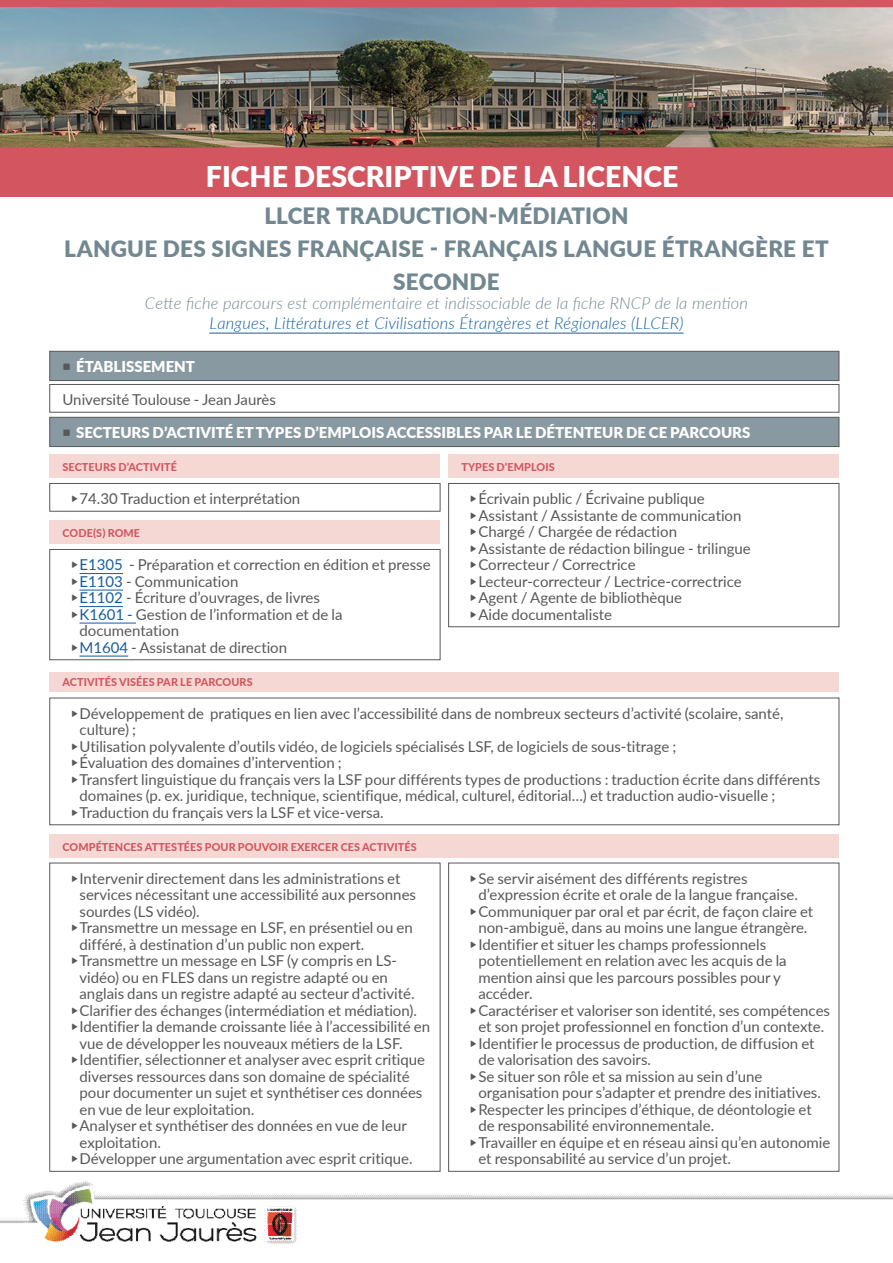
<style>
.page{position:relative;width:893px;height:1263px;background:#fff}
.page>*{position:absolute;margin:0;border:0;box-sizing:border-box;transform-origin:0 0}
.Titre_de_page_LG{font:900 28.5px "Lato";color:#fff}
.Titre_PARCOURS{font:900 22.5px/33px "Lato";letter-spacing:.01em;color:#728790;text-align:center}
.Phrase_mention{font:italic 300 16.5px/19.8px "Lato";letter-spacing:.01em;color:#728790;text-align:center}
.Texte_encadré{font:15px/16.5px "Lato";color:#57585a}
.t1{font:900 15px "Lato";color:#fff}
.Sous-rubrique_LG{font:800 10.8px "Lato";letter-spacing:.01em;color:#d25560}
.s1{color:#175d9e}
.s2{font-family:"Entypo";font-weight:400;font-size:21px;color:#57585a}
.s3{font-family:"Entypo";font-size:21px}
</style>
<div class="page">
<img style="left:0;top:1146px;width:893px;height:98px">
<div style="left:0;top:79px;width:893px;height:118px;background:#d25560"></div>
<hr style="left:209px;top:333px;width:475px;height:1px;background:#175d9e">
<div style="left:50px;top:351px;width:789px;height:30px;background:#8999a2;border:1px solid #57585a"></div>
<div style="left:50px;top:384px;width:789px;height:28px;border:1px solid #57585a"></div>
<div style="left:50px;top:417px;width:789px;height:30px;background:#8999a2;border:1px solid #57585a"></div>
<div style="left:50px;top:455px;width:390px;height:23px;background:#f5d8d3"></div>
<div style="left:50px;top:483px;width:390px;height:28px;border:1px solid #57585a"></div>
<div style="left:50px;top:521px;width:390px;height:23px;background:#f5d8d3"></div>
<div style="left:50px;top:549px;width:390px;height:111px;border:1px solid #57585a"></div>
<hr style="left:80px;top:573px;width:43px;height:1px;background:#175d9e">
<hr style="left:80px;top:590px;width:43px;height:1px;background:#175d9e">
<hr style="left:80px;top:606px;width:43px;height:1px;background:#175d9e">
<hr style="left:80px;top:623px;width:56px;height:1px;background:#175d9e">
<hr style="left:80px;top:656px;width:48px;height:1px;background:#175d9e">
<div style="left:449px;top:455px;width:390px;height:23px;background:#f5d8d3"></div>
<div style="left:448px;top:483px;width:391px;height:144px;border:1px solid #57585a"></div>
<div style="left:50px;top:673px;width:789px;height:19px;background:#f5d8d3"></div>
<div style="left:50px;top:698px;width:789px;height:127px;border:1px solid #57585a"></div>
<div style="left:50px;top:834px;width:789px;height:24px;background:#f5d8d3"></div>
<div style="left:0;top:0;width:893px;height:147px;background:#d25560"></div>
<img style="left:0;top:7px;width:893px;height:140px">
<p class="Titre_de_page_LG" style="left:206px;top:155px;width:474px">FICHE DESCRIPTIVE DE LA LICENCE</p>
<p class="Titre_PARCOURS" style="left:264px;top:198px;width:366px">LLCER TRADUCTION-MÉDIATION</p>
<p class="Titre_PARCOURS" style="left:64px;top:231px;width:766px">LANGUE DES SIGNES FRANÇAISE - FRANÇAIS LANGUE ÉTRANGÈRE ET<br>SECONDE</p>
<p class="Phrase_mention" style="left:145px;top:293px;width:605px">Cette fiche parcours est complémentaire et indissociable de la fiche RNCP de la mention<br><span class="s1">Langues, Littératures et Civilisations Étrangères et Régionales (LLCER)</span></p>
<p class="t1" style="left:63px;top:355px;width:134px"><span class="s2">~</span> ÉTABLISSEMENT</p>
<p class="Texte_encadré" style="left:63px;top:391px;width:215px">Université Toulouse - Jean Jaurès</p>
<p class="t1" style="left:63px;top:421px;width:689px"><span class="s2">~</span> SECTEURS D’ACTIVITÉ ET TYPES D’EMPLOIS ACCESSIBLES PAR LE DÉTENTEUR DE CE PARCOURS</p>
<p class="Sous-rubrique_LG" style="left:63px;top:459px;width:116px">SECTEURS D’ACTIVITÉ</p>
<p class="Texte_encadré" style="left:71px;top:490px;width:231px"><span class="s3">{</span>74.30 Traduction et interprétation</p>
<p class="Sous-rubrique_LG" style="left:63px;top:525px;width:79px">CODE(S) ROME</p>
<p class="Texte_encadré" style="left:71px;top:556px;width:361px"><span class="s3">{</span><span class="s1">E1305</span> - Préparation et correction en édition et presse</p>
<p class="Texte_encadré" style="left:71px;top:572px;width:169px"><span class="s3">{</span><span class="s1">E1103</span> - Communication</p>
<p class="Texte_encadré" style="left:71px;top:589px;width:251px"><span class="s3">{</span><span class="s1">E1102</span> - Écriture d’ouvrages, de livres</p>
<p class="Texte_encadré" style="left:80px;top:605px;width:264px;text-indent:-9px"><span class="s3">{</span><span class="s1">K1601 -</span> Gestion de l’information et de la documentation</p>
<p class="Texte_encadré" style="left:71px;top:638px;width:218px"><span class="s3">{</span><span class="s1">M1604</span> - Assistanat de direction</p>
<p class="Sous-rubrique_LG" style="left:461px;top:459px;width:95px">TYPES D’EMPLOIS</p>
<p class="Texte_encadré" style="left:470px;top:490px;width:236px"><span class="s3">{</span>Écrivain public / Écrivaine publique</p>
<p class="Texte_encadré" style="left:470px;top:506px;width:273px"><span class="s3">{</span>Assistant / Assistante de communication</p>
<p class="Texte_encadré" style="left:470px;top:523px;width:209px"><span class="s3">{</span>Chargé / Chargée de rédaction</p>
<p class="Texte_encadré" style="left:470px;top:539px;width:282px"><span class="s3">{</span>Assistante de rédaction bilingue - trilingue</p>
<p class="Texte_encadré" style="left:470px;top:556px;width:167px"><span class="s3">{</span>Correcteur / Correctrice</p>
<p class="Texte_encadré" style="left:470px;top:572px;width:273px"><span class="s3">{</span>Lecteur-correcteur / Lectrice-correctrice</p>
<p class="Texte_encadré" style="left:470px;top:589px;width:214px"><span class="s3">{</span>Agent / Agente de bibliothèque</p>
<p class="Texte_encadré" style="left:470px;top:605px;width:144px"><span class="s3">{</span>Aide documentaliste</p>
<p class="Sous-rubrique_LG" style="left:63px;top:674px;width:192px">ACTIVITÉS VISÉES PAR LE PARCOURS</p>
<p class="Texte_encadré" style="left:80px;top:704px;width:705px;text-indent:-9px"><span class="s3">{</span>Développement de pratiques en lien avec l’accessibilité dans de nombreux secteurs d’activité (scolaire, santé, culture) ;</p>
<p class="Texte_encadré" style="left:71px;top:737px;width:607px"><span class="s3">{</span>Utilisation polyvalente d’outils vidéo, de logiciels spécialisés LSF, de logiciels de sous-titrage ;</p>
<p class="Texte_encadré" style="left:71px;top:754px;width:272px"><span class="s3">{</span>Évaluation des domaines d’intervention ;</p>
<p class="Texte_encadré" style="left:80px;top:770px;width:742px;text-indent:-9px"><span class="s3">{</span>Transfert linguistique du français vers la LSF pour différents types de productions : traduction écrite dans différents domaines (p. ex. juridique, technique, scientifique, médical, culturel, éditorial…) et traduction audio-visuelle ;</p>
<p class="Texte_encadré" style="left:71px;top:803px;width:314px"><span class="s3">{</span>Traduction du français vers la LSF et vice-versa.</p>
<p class="Sous-rubrique_LG" style="left:63px;top:839px;width:356px">COMPÉTENCES ATTESTÉES POUR POUVOIR EXERCER CES ACTIVITÉS</p>
<p class="Texte_encadré" style="left:80px;top:869px;width:338px;text-indent:-9px"><span class="s3">{</span>Intervenir directement dans les administrations et services nécessitant une accessibilité aux personnes sourdes (LS vidéo).</p>
<p class="Texte_encadré" style="left:80px;top:919px;width:335px;text-indent:-9px"><span class="s3">{</span>Transmettre un message en LSF, en présentiel ou en différé, à destination d’un public non expert.</p>
<p class="Texte_encadré" style="left:80px;top:952px;width:337px;text-indent:-9px"><span class="s3">{</span>Transmettre un message en LSF (y compris en LS&shy;vidéo) ou en FLES dans un registre adapté ou en anglais dans un registre adapté au secteur d’activité.</p>
<p class="Texte_encadré" style="left:71px;top:1001px;width:348px"><span class="s3">{</span>Clarifier des échanges (intermédiation et médiation).</p>
<p class="Texte_encadré" style="left:80px;top:1018px;width:352px;text-indent:-9px"><span class="s3">{</span>Identifier la demande croissante liée à l’accessibilité en vue de développer les nouveaux métiers de la LSF.</p>
<p class="Texte_encadré" style="left:80px;top:1051px;width:347px;text-indent:-9px"><span class="s3">{</span>Identifier, sélectionner et analyser avec esprit critique diverses ressources dans son domaine de spécialité pour documenter un sujet et synthétiser ces données en vue de leur exploitation.</p>
<p class="Texte_encadré" style="left:80px;top:1117px;width:329px;text-indent:-9px"><span class="s3">{</span>Analyser et synthétiser des données en vue de leur exploitation.</p>
<p class="Texte_encadré" style="left:71px;top:1150px;width:343px"><span class="s3">{</span>Développer une argumentation avec esprit critique.</p>
<p class="Texte_encadré" style="left:478px;top:869px;width:321px;text-indent:-9px"><span class="s3">{</span>Se servir aisément des différents registres d’expression écrite et orale de la langue française.</p>
<p class="Texte_encadré" style="left:470px;top:902px;width:345px;text-align:center"><span class="s3">{</span>Communiquer par oral et par écrit, de façon claire et non-ambiguë, dans au moins une langue étrangère.</p>
<p class="Texte_encadré" style="left:478px;top:935px;width:310px;text-indent:-9px"><span class="s3">{</span>Identifier et situer les champs professionnels potentiellement en relation avec les acquis de la mention ainsi que les parcours possibles pour y accéder.</p>
<p class="Texte_encadré" style="left:470px;top:1001px;width:362px;text-align:center"><span class="s3">{</span>Caractériser et valoriser son identité, ses compétences et son projet professionnel en fonction d’un contexte.</p>
<p class="Texte_encadré" style="left:478px;top:1034px;width:338px;text-indent:-9px"><span class="s3">{</span>Identifier le processus de production, de diffusion et de valorisation des savoirs.</p>
<p class="Texte_encadré" style="left:478px;top:1067px;width:344px;text-indent:-9px"><span class="s3">{</span>Se situer son rôle et sa mission au sein d’une organisation pour s’adapter et prendre des initiatives.</p>
<p class="Texte_encadré" style="left:478px;top:1100px;width:335px;text-indent:-9px"><span class="s3">{</span>Respecter les principes d’éthique, de déontologie et de responsabilité environnementale.</p>
<p class="Texte_encadré" style="left:478px;top:1133px;width:354px;text-indent:-9px"><span class="s3">{</span>Travailler en équipe et en réseau ainsi qu’en autonomie et responsabilité au service d’un projet.</p>
</div>
